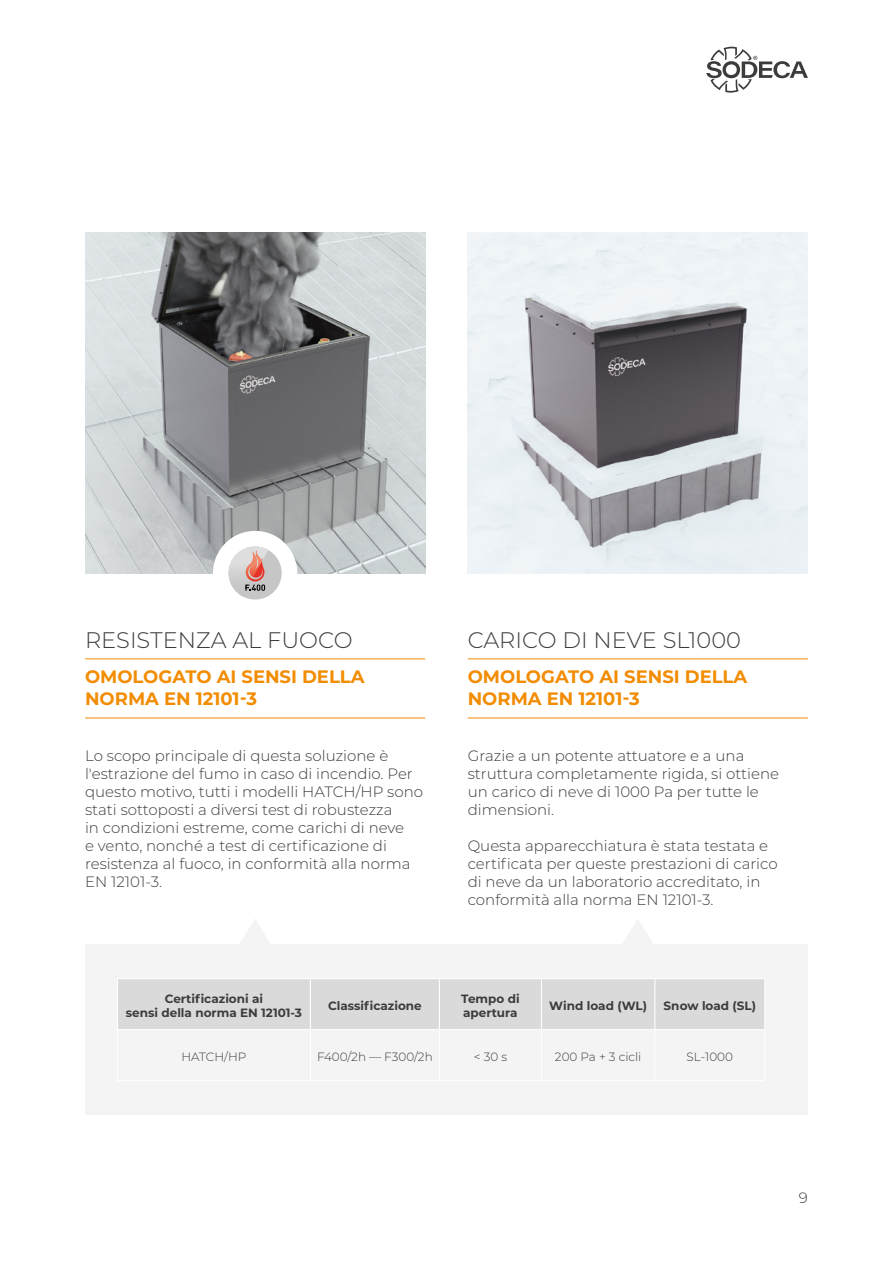
<style>
.page{position:relative;width:893px;height:1263px;background:#fff}
.page>*{position:absolute;margin:0;border:0;box-sizing:border-box;transform-origin:0 0}
.t1{font:300 22.5px "Montserrat";color:#3c3c3b}
.t2{font:700 18px/22.5px "Montserrat";color:#f28c00}
.t3{font:300 15px/18px "Montserrat";color:#3c3c3b}
.t4{font:700 12px/14.4px "Montserrat";color:#3c3c3b;text-align:center}
.t5{font:300 12px "Montserrat";color:#3c3c3b}
</style>
<div class="page">
<svg style="left:706px;top:47px;width:102px;height:46px"></svg>
<img style="left:85px;top:233px;width:340px;height:340px">
<img style="left:468px;top:233px;width:340px;height:340px">
<hr style="left:468px;top:658px;width:340px;height:1px;background:#f28c00">
<hr style="left:468px;top:718px;width:340px;height:1px;background:#f28c00">
<div style="left:213px;top:531px;width:84px;height:84px;background:#fff;border-radius:50%"></div>
<div style="left:229px;top:546px;width:53px;height:53px;background:#c6c6c6;border-radius:50%"></div>
<img style="left:229px;top:546px;width:39px;height:50px">
<svg style="left:245px;top:550px;width:20px;height:41px"></svg>
<img style="left:246px;top:550px;width:17px;height:30px">
<hr style="left:85px;top:658px;width:340px;height:1px;background:#f28c00">
<hr style="left:85px;top:718px;width:340px;height:1px;background:#f28c00">
<div style="left:85px;top:944px;width:723px;height:170px;background:#f4f4f4"></div>
<div style="left:118px;top:979px;width:646px;height:50px;background:#dadada"></div>
<hr style="left:117px;top:978px;width:193px;height:1px;background:#fff">
<hr style="left:117px;top:979px;width:1px;height:50px;background:#fff">
<hr style="left:310px;top:978px;width:129px;height:1px;background:#fff">
<hr style="left:310px;top:979px;width:1px;height:50px;background:#fff">
<hr style="left:439px;top:978px;width:102px;height:1px;background:#fff">
<hr style="left:439px;top:979px;width:1px;height:50px;background:#fff">
<hr style="left:541px;top:978px;width:114px;height:1px;background:#fff">
<hr style="left:541px;top:979px;width:1px;height:50px;background:#fff">
<hr style="left:655px;top:978px;width:110px;height:1px;background:#fff">
<hr style="left:654px;top:979px;width:1px;height:50px;background:#fff">
<hr style="left:764px;top:979px;width:1px;height:50px;background:#fff">
<hr style="left:117px;top:1029px;width:193px;height:1px;background:#fff">
<hr style="left:117px;top:1030px;width:1px;height:50px;background:#fff">
<hr style="left:310px;top:1029px;width:129px;height:1px;background:#fff">
<hr style="left:310px;top:1030px;width:1px;height:50px;background:#fff">
<hr style="left:439px;top:1029px;width:102px;height:1px;background:#fff">
<hr style="left:439px;top:1030px;width:1px;height:50px;background:#fff">
<hr style="left:541px;top:1029px;width:114px;height:1px;background:#fff">
<hr style="left:541px;top:1030px;width:1px;height:50px;background:#fff">
<hr style="left:655px;top:1029px;width:110px;height:1px;background:#fff">
<hr style="left:654px;top:1030px;width:1px;height:50px;background:#fff">
<hr style="left:764px;top:1030px;width:1px;height:50px;background:#fff">
<hr style="left:117px;top:1080px;width:193px;height:1px;background:#fff">
<hr style="left:310px;top:1080px;width:129px;height:1px;background:#fff">
<hr style="left:439px;top:1080px;width:102px;height:1px;background:#fff">
<hr style="left:541px;top:1080px;width:114px;height:1px;background:#fff">
<hr style="left:655px;top:1080px;width:110px;height:1px;background:#fff">
<svg style="left:240px;top:920px;width:30px;height:24px"></svg>
<svg style="left:623px;top:920px;width:30px;height:24px"></svg>
<h1 class="t1" style="left:85px;top:625px;width:269px">RESISTENZA AL FUOCO</h1>
<p class="t2" style="left:85px;top:664px;width:281px">OMOLOGATO AI SENSI DELLA<br>NORMA EN 12101-3</p>
<p class="t3" style="left:85px;top:746px;width:340px">Lo scopo principale di questa soluzione è l'estrazione del fumo in caso di incendio. Per questo motivo, tutti i modelli HATCH/HP sono stati sottoposti a diversi test di robustezza<br>in condizioni estreme, come carichi di neve<br>e vento, nonché a test di certificazione di resistenza al fuoco, in conformità alla norma EN 12101-3.</p>
<h1 class="t1" style="left:468px;top:625px;width:275px">CARICO DI NEVE SL1000</h1>
<p class="t2" style="left:468px;top:664px;width:281px">OMOLOGATO AI SENSI DELLA<br>NORMA EN 12101-3</p>
<p class="t3" style="left:468px;top:746px;width:313px">Grazie a un potente attuatore e a una struttura completamente rigida, si ottiene un carico di neve di 1000 Pa per tutte le dimensioni.</p>
<p class="t3" style="left:468px;top:836px;width:311px">Questa apparecchiatura è stata testata e certificata per queste prestazioni di carico di neve da un laboratorio accreditato, in conformità alla norma EN 12101-3.</p>
<p class="t4" style="left:126px;top:991px;width:178px">Certificazioni ai<br>sensi della norma EN 12101-3</p>
<p class="t4" style="left:328px;top:998px;width:95px">Classificazione</p>
<p class="t4" style="left:461px;top:991px;width:60px;text-align:left">Tempo di apertura</p>
<p class="t4" style="left:549px;top:998px;width:99px">Wind load (WL)</p>
<p class="t4" style="left:664px;top:998px;width:94px">Snow load (SL)</p>
<p class="t5" style="left:181px;top:1048px;width:66px">HATCH/HP</p>
<p class="t5" style="left:317px;top:1048px;width:117px">F400/2h — F300/2h</p>
<p class="t5" style="left:474px;top:1048px;width:35px">&lt; 30 s</p>
<p class="t5" style="left:555px;top:1048px;width:88px">200 Pa + 3 cicli</p>
<p class="t5" style="left:687px;top:1048px;width:48px">SL-1000</p>
<p class="t3" style="left:799px;top:1188px;width:11px">9</p>
</div>
